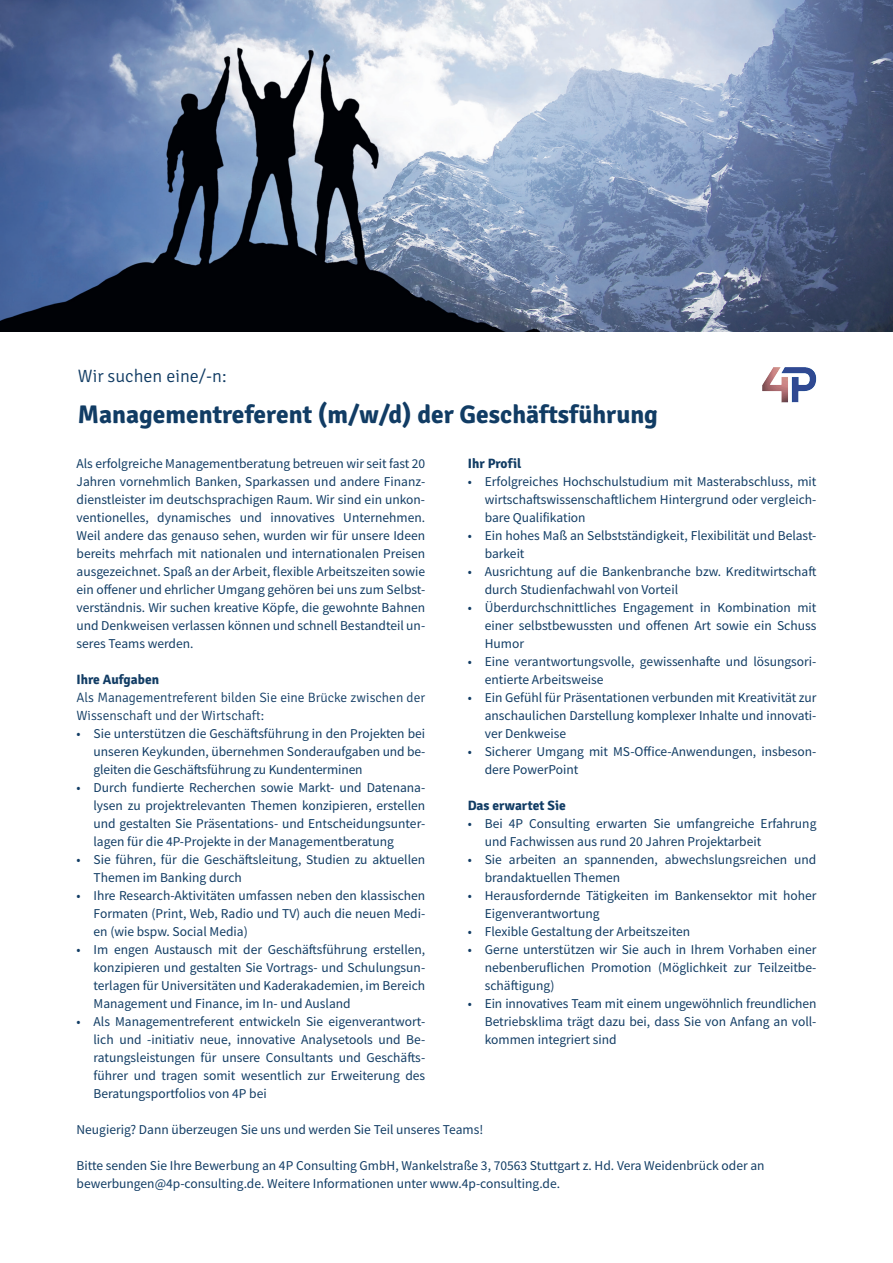
<style>
.page{position:relative;width:893px;height:1263px;background:#fff}
.page>*{position:absolute;margin:0;border:0;box-sizing:border-box;transform-origin:0 0}
.t1{font:700 25.5px "Signika";color:#113c64}
.t2{font:300 18px "Signika";color:#113c64}
.t3{font:13.5px/18px "Source Sans Pro";color:#113c64;text-align:justify}
.t4{font:300 13.5px/18px "Signika";color:#113c64}
.t5{font:700 13.5px "Signika";color:#113c64}
</style>
<div class="page">
<img style="left:0;top:0;width:893px;height:332px">
<img style="left:762px;top:367px;width:55px;height:36px">
<h2 class="t2" style="left:78px;top:366px;width:150px">Wir suchen eine/-n:</h2>
<h1 class="t1" style="left:78px;top:399px;width:581px">Managementreferent (m/w/d) der Geschäftsführung</h1>
<p class="t5" style="left:468px;top:455px;width:55px">Ihr Profil</p>
<p class="t3" style="left:485px;top:472px;width:333px;text-indent:-17px">• Erfolgreiches Hochschulstudium mit Masterabschluss, mit wirtschaftswissenschaftlichem Hintergrund oder vergleich&shy;bare Qualifikation</p>
<p class="t3" style="left:485px;top:526px;width:333px;text-indent:-17px">• Ein hohes Maß an Selbstständigkeit, Flexibilität und Belast&shy;barkeit</p>
<p class="t3" style="left:485px;top:562px;width:333px;text-indent:-17px">• Ausrichtung auf die Bankenbranche bzw. Kreditwirtschaft durch Studienfachwahl von Vorteil</p>
<p class="t3" style="left:485px;top:598px;width:333px;text-indent:-17px">• Überdurchschnittliches Engagement in Kombination mit einer selbstbewussten und offenen Art sowie ein Schuss Humor</p>
<p class="t3" style="left:485px;top:652px;width:333px;text-indent:-17px">• Eine verantwortungsvolle, gewissenhafte und lösungsori&shy;entierte Arbeitsweise</p>
<p class="t3" style="left:485px;top:688px;width:333px;text-indent:-17px">• Ein Gefühl für Präsentationen verbunden mit Kreativität zur anschaulichen Darstellung komplexer Inhalte und innovati&shy;ver Denkweise</p>
<p class="t3" style="left:485px;top:742px;width:333px;text-indent:-17px">• Sicherer Umgang mit MS-Office-Anwendungen, insbeson&shy;dere PowerPoint</p>
<p class="t5" style="left:468px;top:797px;width:100px">Das erwartet Sie</p>
<p class="t3" style="left:485px;top:814px;width:333px;text-indent:-17px">• Bei 4P Consulting erwarten Sie umfangreiche Erfahrung und Fachwissen aus rund 20 Jahren Projektarbeit</p>
<p class="t3" style="left:485px;top:850px;width:333px;text-indent:-17px">• Sie arbeiten an spannenden, abwechslungsreichen und brandaktuellen Themen</p>
<p class="t3" style="left:485px;top:886px;width:333px;text-indent:-17px">• Herausfordernde Tätigkeiten im Bankensektor mit hoher<br>Eigenverantwortung</p>
<p class="t3" style="left:468px;top:922px;width:224px">• Flexible Gestaltung der Arbeitszeiten</p>
<p class="t3" style="left:485px;top:940px;width:333px;text-indent:-17px">• Gerne unterstützen wir Sie auch in Ihrem Vorhaben einer nebenberuflichen Promotion (Möglichkeit zur Teilzeitbe&shy;schäftigung)</p>
<p class="t3" style="left:485px;top:994px;width:333px;text-indent:-17px">• Ein innovatives Team mit einem ungewöhnlich freundlichen Betriebsklima trägt dazu bei, dass Sie von Anfang an voll&shy;kommen integriert sind</p>
<p class="t3" style="left:77px;top:454px;width:350px">Als erfolgreiche Managementberatung betreuen wir seit fast 20<br>Jahren vornehmlich Banken, Sparkassen und andere Finanz&shy;dienstleister im deutschsprachigen Raum. Wir sind ein unkon&shy;ventionelles, dynamisches und innovatives Unternehmen.<br>Weil andere das genauso sehen, wurden wir für unsere Ideen bereits mehrfach mit nationalen und internationalen Preisen ausgezeichnet. Spaß an der Arbeit, flexible Arbeitszeiten sowie ein offener und ehrlicher Umgang gehören bei uns zum Selbst&shy;verständnis. Wir suchen kreative Köpfe, die gewohnte Bahnen und Denkweisen verlassen können und schnell Bestandteil un&shy;seres Teams werden.</p>
<p class="t5" style="left:77px;top:671px;width:84px">Ihre Aufgaben</p>
<p class="t4" style="left:77px;top:689px;width:350px">Als Managementreferent bilden Sie eine Brücke zwischen der<br>Wissenschaft und der Wirtschaft:</p>
<p class="t3" style="left:94px;top:724px;width:333px;text-indent:-17px">• Sie unterstützen die Geschäftsführung in den Projekten bei unseren Keykunden, übernehmen Sonderaufgaben und be&shy;gleiten die Geschäftsführung zu Kundenterminen</p>
<p class="t3" style="left:94px;top:778px;width:333px;text-indent:-17px">• Durch fundierte Recherchen sowie Markt- und Datenana&shy;lysen zu projektrelevanten Themen konzipieren, erstellen und gestalten Sie Präsentations- und Entscheidungsunter&shy;lagen für die 4P-Projekte in der Managementberatung</p>
<p class="t3" style="left:94px;top:850px;width:333px;text-indent:-17px">• Sie führen, für die Geschäftsleitung, Studien zu aktuellen<br>Themen im Banking durch</p>
<p class="t3" style="left:94px;top:886px;width:333px;text-indent:-17px">• Ihre Research-Aktivitäten umfassen neben den klassischen Formaten (Print, Web, Radio und TV) auch die neuen Medi&shy;en (wie bspw. Social Media)</p>
<p class="t3" style="left:94px;top:940px;width:333px;text-indent:-17px">• Im engen Austausch mit der Geschäftsführung erstellen, konzipieren und gestalten Sie Vortrags- und Schulungsun&shy;terlagen für Universitäten und Kaderakademien, im Bereich Management und Finance, im In- und Ausland</p>
<p class="t3" style="left:94px;top:1012px;width:333px;text-indent:-17px">• Als Managementreferent entwickeln Sie eigenverantwort&shy;lich und -initiativ neue, innovative Analysetools und Be&shy;ratungsleistungen für unsere Consultants und Geschäfts&shy;führer und tragen somit wesentlich zur Erweiterung des Beratungsportfolios von 4P bei</p>
<p class="t3" style="left:77px;top:1120px;width:408px">Neugierig? Dann überzeugen Sie uns und werden Sie Teil unseres Teams!</p>
<p class="t3" style="left:77px;top:1156px;width:690px">Bitte senden Sie Ihre Bewerbung an 4P Consulting GmbH, Wankelstraße 3, 70563 Stuttgart z. Hd. Vera Weidenbrück oder an bewerbungen@4p-consulting.de. Weitere Informationen unter www.4p-consulting.de.</p>
</div>
